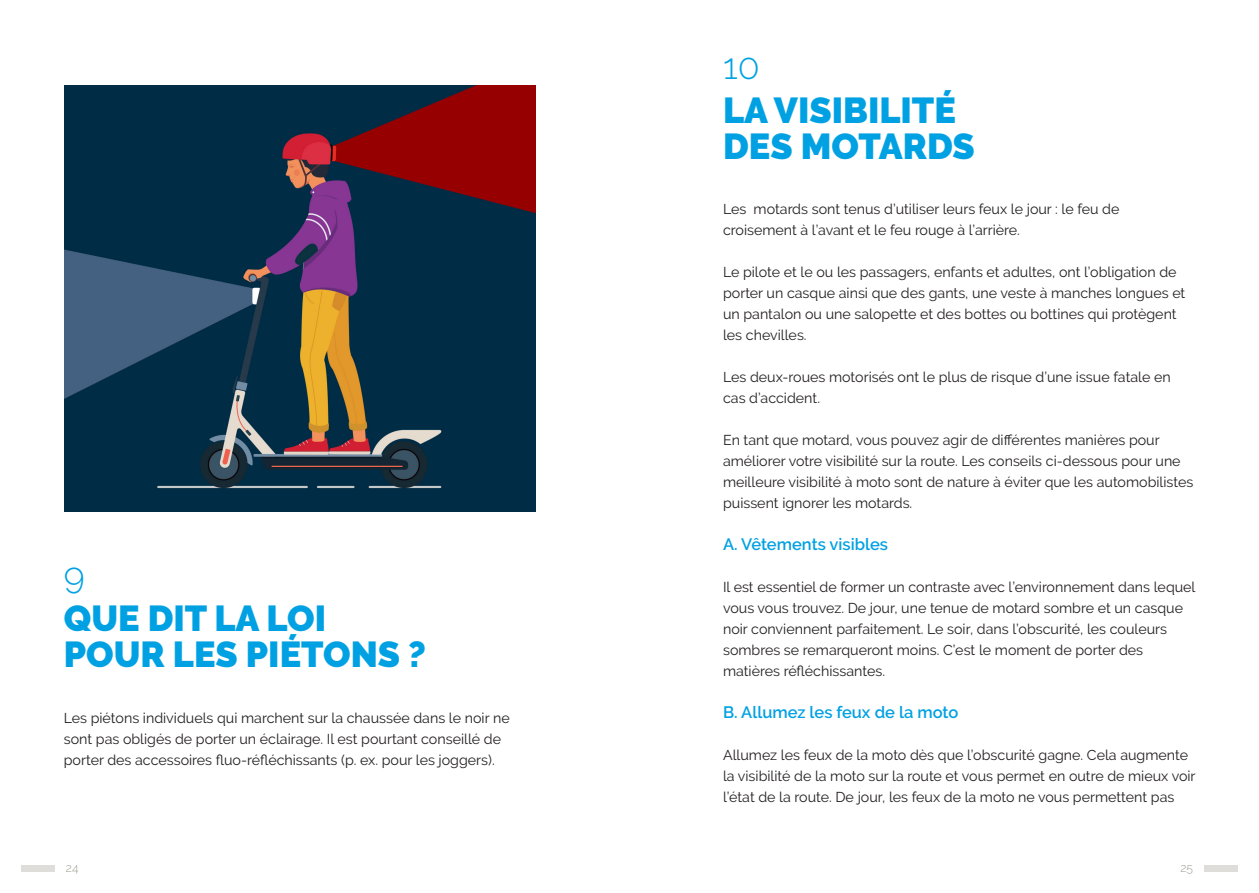
<style>
.page{position:relative;width:1259px;height:893px;background:#fff}
.page>*{position:absolute;margin:0;border:0;box-sizing:border-box;transform-origin:0 0}
.Grote_tussenkop{font:900 36px "Raleway";color:#00a1e3}
.Grote_tussenkop-2{font:300 36px "Raleway";color:#00a1e3}
.Bodytekst{font:600 16.5px "Raleway";color:#00a1e3}
.Bodytekst-2{font:14.25px/21px "Raleway";color:#231f20}
.t1{font:300 12px "Raleway";color:#9e9d92}
</style>
<div class="page">
<img style="left:65px;top:85px;width:471px;height:426px">
<div style="left:21px;top:865px;width:34px;height:7px;background:#deddd9"></div>
<div style="left:1204px;top:865px;width:33px;height:7px;background:#deddd9"></div>
<p class="Grote_tussenkop-2" style="left:64px;top:554px;width:22px">9</p>
<p class="Grote_tussenkop" style="left:64px;top:597px;width:264px">QUE DIT LA LOI</p>
<p class="Grote_tussenkop" style="left:64px;top:633px;width:364px">POUR LES PIÉTONS ?</p>
<p class="Bodytekst-2" style="left:64px;top:707px;width:447px">Les piétons individuels qui marchent sur la chaussée dans le noir ne sont pas obligés de porter un éclairage. Il est pourtant conseillé de porter des accessoires fluo-réfléchissants (p. ex. pour les joggers).</p>
<p class="Grote_tussenkop-2" style="left:723px;top:46px;width:38px">10</p>
<p class="Grote_tussenkop" style="left:723px;top:89px;width:234px">LA VISIBILITÉ</p>
<p class="Grote_tussenkop" style="left:723px;top:125px;width:253px">DES MOTARDS</p>
<p class="Bodytekst-2" style="left:723px;top:199px;width:398px">Les motards sont tenus d’utiliser leurs feux le jour : le feu de croisement à l’avant et le feu rouge à l’arrière.</p>
<p class="Bodytekst-2" style="left:723px;top:262px;width:464px">Le pilote et le ou les passagers, enfants et adultes, ont l’obligation de porter un casque ainsi que des gants, une veste à manches longues et un pantalon ou une salopette et des bottes ou bottines qui protègent les chevilles.</p>
<p class="Bodytekst-2" style="left:723px;top:367px;width:449px">Les deux-roues motorisés ont le plus de risque d’une issue fatale en cas d’accident.</p>
<p class="Bodytekst-2" style="left:723px;top:430px;width:472px">En tant que motard, vous pouvez agir de différentes manières pour améliorer votre visibilité sur la route. Les conseils ci-dessous pour une meilleure visibilité à moto sont de nature à éviter que les automobilistes puissent ignorer les motards.</p>
<p class="Bodytekst" style="left:723px;top:535px;width:166px">A. Vêtements visibles</p>
<p class="Bodytekst-2" style="left:723px;top:577px;width:474px">Il est essentiel de former un contraste avec l’environnement dans lequel vous vous trouvez. De jour, une tenue de motard sombre et un casque noir conviennent parfaitement. Le soir, dans l’obscurité, les couleurs sombres se remarqueront moins. C’est le moment de porter des matières réfléchissantes.</p>
<p class="Bodytekst" style="left:723px;top:703px;width:237px">B. Allumez les feux de la moto</p>
<p class="Bodytekst-2" style="left:723px;top:745px;width:474px">Allumez les feux de la moto dès que l’obscurité gagne. Cela augmente la visibilité de la moto sur la route et vous permet en outre de mieux voir l’état de la route. De jour, les feux de la moto ne vous permettent pas</p>
<p class="t1" style="left:66px;top:860px;width:14px">24</p>
<p class="t1" style="left:1180px;top:860px;width:14px">25</p>
</div>
